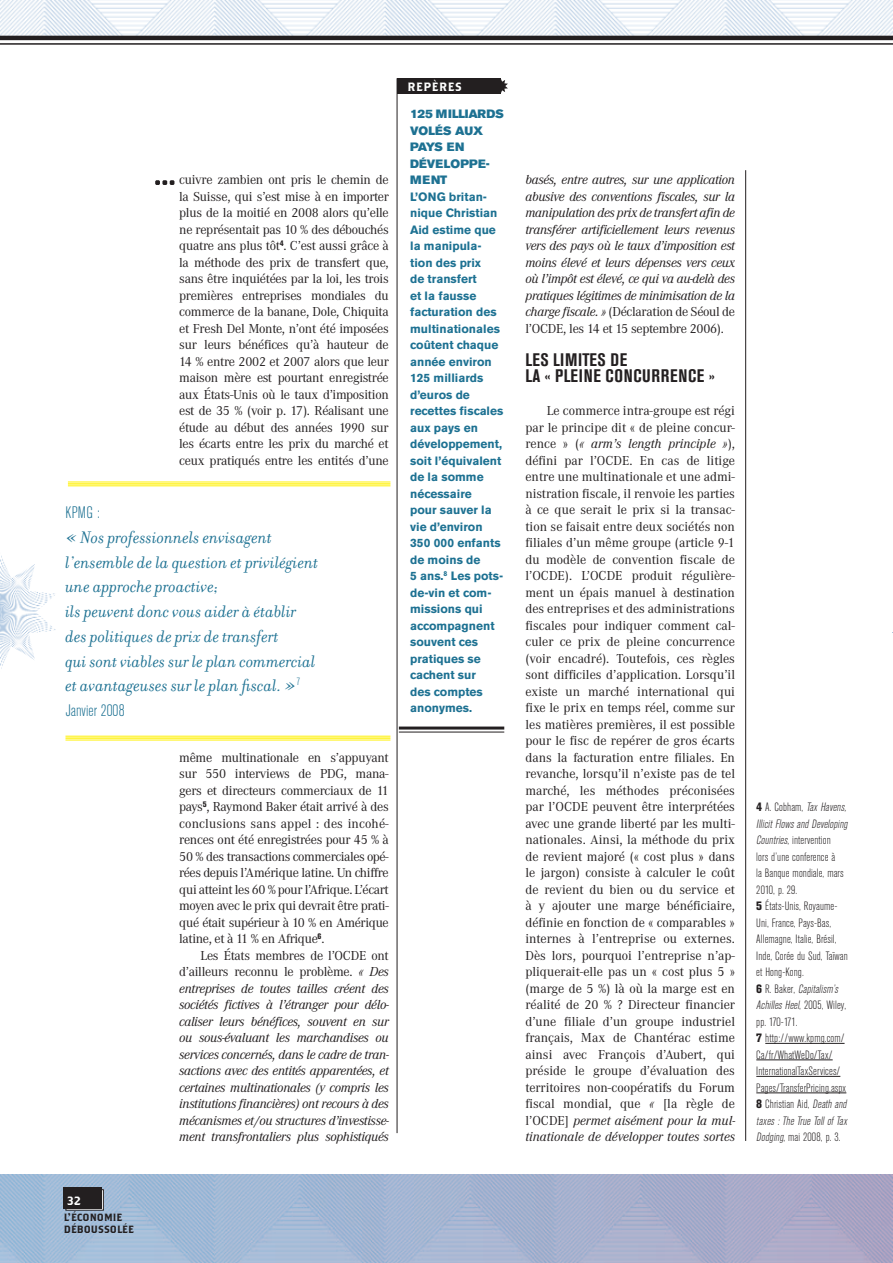
<style>
.page{position:relative;width:893px;height:1263px;background:#fff}
.page>*{position:absolute;margin:0;border:0;box-sizing:border-box;transform-origin:0 0}
.t1{font:italic 18px/24.8px "Filosofia";color:#1d7192}
.t2{font:700 condensed 18px/16.5px "Akzidenz Grotesk BE";letter-spacing:.035em;color:#231f20}
.t3{font:300 condensed 16.5px "Akzidenz Grotesk BE";color:#1d7192}
.t4{font:13.5px/16.5px "Corporate A";letter-spacing:-.02em;color:#231f20;text-align:justify}
.t5{font:italic 13.5px/16.5px "Corporate A";letter-spacing:-.02em;color:#231f20;text-align:justify}
.t6{font:300 condensed 12px/16.5px "Akzidenz Grotesk BE";letter-spacing:.01em;color:#231f20}
.t7{font:700 12px/16.5px "Akzidenz Grotesk BE";color:#1d7192}
.t8{font:12px/16.5px "Akzidenz Grotesk BE Super";color:#1d7192}
.t9{font:12px "Brothers";letter-spacing:.06em;color:#fff}
.t10{font:10.5px/12px "Brothers";color:#231f20}
.s1{font-style:normal}
.s2{font-style:italic}
.s3{font-weight:800}
</style>
<div class="page">
<img style="left:0;top:1174px;width:893px;height:89px">
<img style="left:0;top:0;width:893px;height:36px">
<hr style="left:0;top:36px;width:893px;height:4px;background:#231f20">
<hr style="left:0;top:43px;width:893px;height:2px;background:#231f20">
<div style="left:65px;top:1189px;width:39px;height:21px;border:1px solid #231f20"></div>
<div style="left:64px;top:1187px;width:38px;height:21px;background:#231f20"></div>
<img style="left:0;top:555px;width:56px;height:114px">
<hr style="left:397px;top:78px;width:1px;height:1055px;background:#231f20">
<hr style="left:745px;top:170px;width:1px;height:971px;background:#231f20">
<hr style="left:765px;top:1043px;width:80px;height:1px;background:#231f20">
<hr style="left:756px;top:1059px;width:77px;height:1px;background:#231f20">
<hr style="left:756px;top:1076px;width:84px;height:1px;background:#231f20">
<hr style="left:756px;top:1092px;width:90px;height:1px;background:#231f20">
<hr style="left:68px;top:482px;width:322px;height:1px;background:#fff101">
<hr style="left:68px;top:483px;width:322px;height:1px;background:#fff101">
<hr style="left:68px;top:485px;width:322px;height:1px;background:#fff101">
<hr style="left:65px;top:740px;width:325px;height:1px;background:#fff101">
<hr style="left:65px;top:737px;width:325px;height:2px;background:#fff101">
<hr style="left:65px;top:736px;width:325px;height:1px;background:#fff101">
<div style="left:397px;top:78px;width:104px;height:16px;background:#231f20"></div>
<svg style="left:501px;top:79px;width:7px;height:14px"></svg>
<svg style="left:155px;top:180px;width:19px;height:5px"></svg>
<hr style="left:399px;top:726px;width:105px;height:3px;background:#231f20">
<hr style="left:399px;top:731px;width:105px;height:1px;background:#231f20">
<p class="t4" style="left:179px;top:172px;width:211px">cuivre zambien ont pris le chemin de la Suisse, qui s’est mise à en importer plus de la moitié en 2008 alors qu’elle ne représentait pas 10 % des débouchés quatre ans plus tôt<sup>4</sup>. C’est aussi grâce à la méthode des prix de transfert que, sans être inquiétées par la loi, les trois premières entreprises mondiales du commerce de la banane, Dole, Chiquita et Fresh Del Monte, n’ont été imposées sur leurs bénéfices qu’à hauteur de 14 % entre 2002 et 2007 alors que leur maison mère est pourtant enregistrée aux États-Unis où le taux d’imposition est de 35 % (voir p. 17). Réalisant une étude au début des années 1990 sur les écarts entre les prix du marché et ceux pratiqués entre les entités d’une</p>
<p class="t3" style="left:65px;top:504px;width:36px">KPMG :</p>
<p class="t1" style="left:65px;top:525px;width:254px">« Nos professionnels envisagent l’ensemble de la question et privilégient une approche proactive;<br>ils peuvent donc vous aider à établir des politiques de prix de transfert<br>qui sont viables sur le plan commercial et avantageuses sur le plan fiscal. »<sup>7</sup></p>
<p class="t3" style="left:65px;top:702px;width:61px">Janvier 2008</p>
<p class="t4" style="left:179px;top:749px;width:211px">même multinationale en s’appuyant sur 550 interviews de PDG, mana&shy;gers et directeurs commerciaux de 11 pays<sup>5</sup>, Raymond Baker était arrivé à des conclusions sans appel : des incohé&shy;rences ont été enregistrées pour 45 % à 50 % des transactions commerciales opé&shy;rées depuis l’Amérique latine. Un chiffre qui atteint les 60 % pour l’Afrique. L’écart moyen avec le prix qui devrait être prati&shy;qué était supérieur à 10 % en Amérique latine, et à 11 % en Afrique<sup>6</sup>.</p>
<p class="t5" style="left:179px;top:947px;width:211px;text-indent:21px"><span class="s1">Les États membres de l’OCDE ont d’ailleurs reconnu le problème.</span> « Des entreprises de toutes tailles créent des sociétés fictives à l’étranger pour délo&shy;caliser leurs bénéfices, souvent en sur ou sous-évaluant les marchandises ou services concernés, dans le cadre de tran&shy;sactions avec des entités apparentées, et certaines multinationales (y compris les institutions financières) ont recours à des mécanismes et/ou structures d’investisse&shy;ment transfrontaliers plus sophistiqués</p>
<p class="t9" style="left:407px;top:79px;width:56px">REPÈRES</p>
<p class="t8" style="left:410px;top:106px;width:95px">125 MILLIARDS<br>VOLÉS AUX<br>PAYS EN<br>DÉVELOPPE-<br>MENT</p>
<p class="t7" style="left:410px;top:188px;width:95px">L’ONG britan&shy;nique Christian<br>Aid estime que la manipula&shy;tion des prix<br>de transfert<br>et la fausse facturation des multinationales coûtent chaque année environ<br>125 milliards d’euros de recettes fiscales aux pays en développement, soit l’équivalent de la somme nécessaire<br>pour sauver la vie d’environ<br>350 000 enfants de moins de<br>5 ans.<sup>8</sup> Les pots&shy;de-vin et com&shy;missions qui accompagnent souvent ces pratiques se cachent sur<br>des comptes anonymes.</p>
<p class="t9" style="left:67px;top:1193px;width:15px">32</p>
<p class="t10" style="left:64px;top:1211px;width:72px">L’ÉCONOMIE<br>DÉBOUSSOLÉE</p>
<p class="t5" style="left:525px;top:171px;width:211px">basés, entre autres, sur une application abusive des conventions fiscales, sur la manipulation des prix de transfert afin de transférer artificiellement leurs revenus vers des pays où le taux d’imposition est moins élevé et leurs dépenses vers ceux où l’impôt est élevé, ce qui va au-delà des pratiques légitimes de minimisation de la charge fiscale. » <span class="s1">(Déclaration de Séoul de l’OCDE, les 14 et 15 septembre 2006).</span></p>
<h1 class="t2" style="left:525px;top:351px;width:191px">LES LIMITES DE<br>LA « PLEINE CONCURRENCE »</h1>
<p class="t4" style="left:525px;top:403px;width:211px;text-indent:21px">Le commerce intra-groupe est régi par le principe dit « de pleine concur&shy;rence » (<span class="s2">« arm’s length principle »</span>), défini par l’OCDE. En cas de litige entre une multinationale et une admi&shy;nistration fiscale, il renvoie les parties à ce que serait le prix si la transac&shy;tion se faisait entre deux sociétés non filiales d’un même groupe (article 9-1 du modèle de convention fiscale de l’OCDE). L’OCDE produit régulière&shy;ment un épais manuel à destination des entreprises et des administrations fiscales pour indiquer comment cal&shy;culer ce prix de pleine concurrence (voir encadré). Toutefois, ces règles sont difficiles d’application. Lorsqu’il existe un marché international qui fixe le prix en temps réel, comme sur les matières premières, il est possible pour le fisc de repérer de gros écarts dans la facturation entre filiales. En revanche, lorsqu’il n’existe pas de tel marché, les méthodes préconisées par l’OCDE peuvent être interprétées avec une grande liberté par les multi&shy;nationales. Ainsi, la méthode du prix de revient majoré (« cost plus » dans le jargon) consiste à calculer le coût de revient du bien ou du service et à y ajouter une marge bénéficiaire, définie en fonction de « comparables » internes à l’entreprise ou externes.<br>Dès lors, pourquoi l’entreprise n’ap&shy;pliquerait-elle pas un « cost plus 5 » (marge de 5 %) là où la marge est en réalité de 20 % ? Directeur financier d’une filiale d’un groupe industriel français, Max de Chantérac estime ainsi avec François d’Aubert, qui préside le groupe d’évaluation des territoires non-coopératifs du Forum fiscal mondial, que <span class="s2">«</span> [la règle de l’OCDE] <span class="s2">permet aisément pour la mul&shy;tinationale de développer toutes sortes</span></p>
<p class="t6" style="left:756px;top:799px;width:95px"><span class="s3">4</span> A . C o b h a m , <span class="s2">TaxHavens,<br>IllicitFlowsandDeveloping<br>Countries</span>, intervention<br>lors d’une conference à<br>la Banque mondiale, mars<br>2010, p. 29.<br><span class="s3">5</span> États-Unis, Royaume-<br>Uni, France, Pays-Bas,<br>Allemagne, Italie, Brésil,<br>Inde, Corée du Sud, Taïwan et Hong-Kong.<br><span class="s3">6</span> R . B a k e r , <span class="s2">Capitalism’s<br>AchillesHeel</span>, 2 0 0 5 , W i l e y , pp. 170-171.<br><span class="s3">7</span> http://www.kpmg.com/<br>Ca/fr/WhatWeDo/Tax/<br>InternationalTaxServices/<br>Pages/TransferPricing.aspx<br><span class="s3">8</span> Christian Aid, <span class="s2">Deathand taxes:TheTrueTollofTax<br>Dodging</span>, mai 2008, p. 3.</p>
</div>
